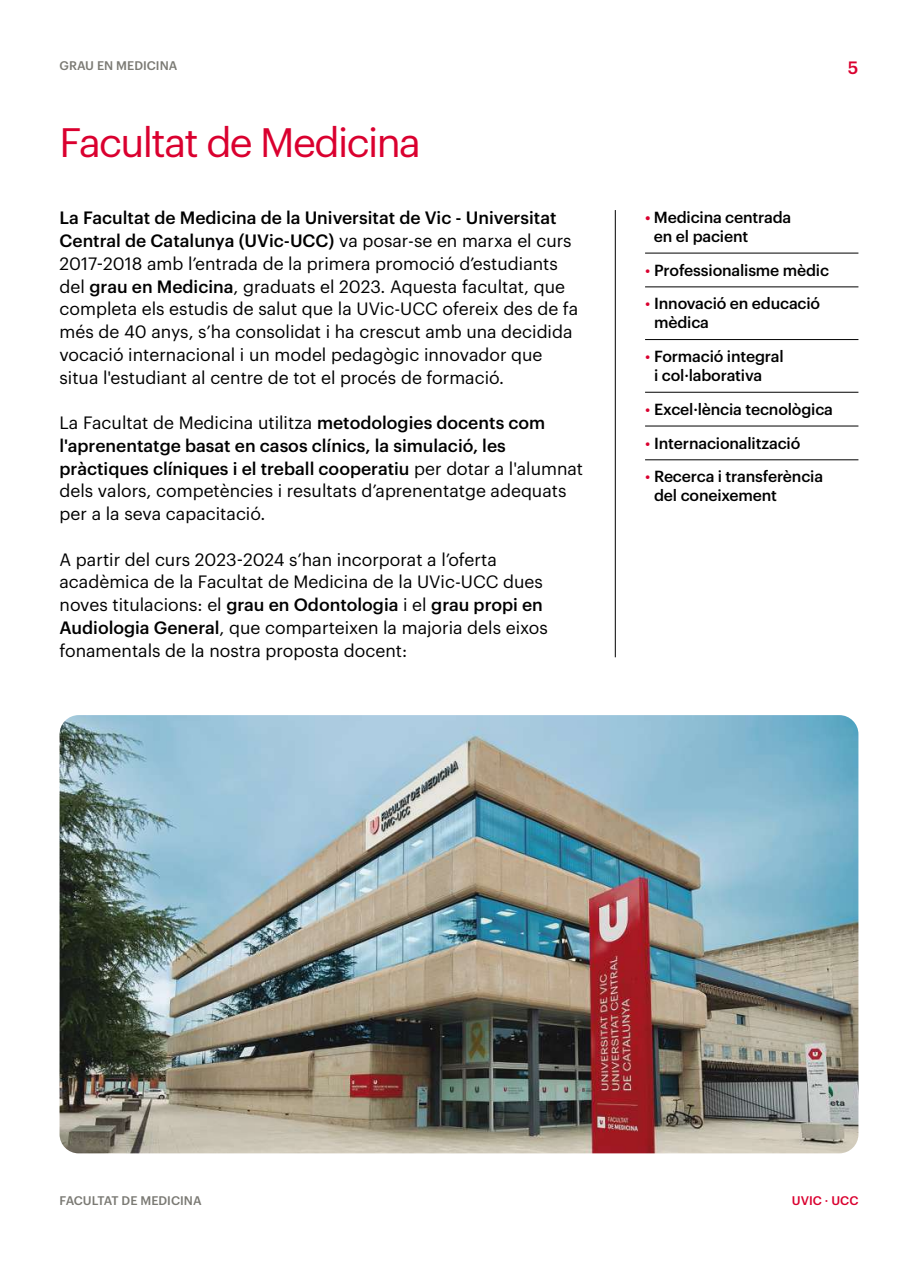
<style>
.page{position:relative;width:918px;height:1265px;background:#fff}
.page>*{position:absolute;margin:0;border:0;box-sizing:border-box;transform-origin:0 0}
.t1{font:40.25px "Graphik";letter-spacing:-.04em;color:#da002f}
.t2{font:17.5px/22.8px "Graphik";color:#000}
.t3{font:500 17.5px "Graphik";color:#da002f}
.t4{font:500 15.75px/18.9px "Graphik";letter-spacing:-.01em;color:#000}
.t5{font:500 12.25px "Graphik";color:#7b7a74}
.t6{font:500 12.25px "Graphik";color:#da002f}
.s1{font-weight:500}
.s2{color:#da002f}
.s3{font-weight:400;color:#da002f}
</style>
<div class="page">
<hr style="left:645px;top:253px;width:213px;height:1px;background:#000">
<hr style="left:645px;top:287px;width:213px;height:1px;background:#000">
<hr style="left:645px;top:339px;width:213px;height:1px;background:#000">
<hr style="left:645px;top:392px;width:213px;height:1px;background:#000">
<hr style="left:645px;top:426px;width:213px;height:1px;background:#000">
<hr style="left:645px;top:460px;width:213px;height:1px;background:#000">
<hr style="left:615px;top:210px;width:1px;height:447px;background:#000">
<img style="left:60px;top:715px;width:798px;height:438px">
<p class="t5" style="left:60px;top:56px;width:119px">GRAU EN MEDICINA</p>
<p class="t3" style="left:848px;top:54px;width:12px">5</p>
<h1 class="t1" style="left:60px;top:112px;width:363px">Facultat de Medicina</h1>
<p class="t2" style="left:60px;top:205px;width:520px"><span class="s1">La Facultat de Medicina de la Universitat de Vic - Universitat Central de Catalunya (UVic-UCC)</span> va posar-se en marxa el curs 2017-2018 amb l’entrada de la primera promoció d’estudiants del <span class="s1">grau en Medicina</span>, graduats el 2023. Aquesta facultat, que completa els estudis de salut que la UVic-UCC ofereix des de fa més de 40 anys, s’ha consolidat i ha crescut amb una decidida vocació internacional i un model pedagògic innovador que situa l'estudiant al centre de tot el procés de formació.</p>
<p class="t2" style="left:60px;top:410px;width:525px">La Facultat de Medicina utilitza <span class="s1">metodologies docents com l'aprenentatge basat en casos clínics, la simulació, les pràctiques clíniques i el treball cooperatiu</span> per dotar a l'alumnat dels valors, competències i resultats d’aprenentatge adequats per a la seva capacitació.</p>
<p class="t2" style="left:60px;top:546px;width:490px">A partir del curs 2023-2024 s’han incorporat a l’oferta acadèmica de la Facultat de Medicina de la UVic-UCC dues noves titulacions: el <span class="s1">grau en Odontologia</span> i el <span class="s1">grau propi en Audiologia General</span>, que comparteixen la majoria dels eixos fonamentals de la nostra proposta docent:</p>
<p class="t4" style="left:654px;top:206px;width:139px;text-indent:-9px"><span class="s2">•</span> Medicina centrada en el pacient</p>
<p class="t4" style="left:645px;top:259px;width:186px"><span class="s3">•</span> Professionalisme mèdic</p>
<p class="t4" style="left:654px;top:293px;width:168px;text-indent:-9px"><span class="s3">•</span> Innovació en educació mèdica</p>
<p class="t4" style="left:654px;top:346px;width:131px;text-indent:-9px"><span class="s3">•</span> Formació integral i col·laborativa</p>
<p class="t4" style="left:645px;top:398px;width:189px"><span class="s3">•</span> Excel·lència tecnològica</p>
<p class="t4" style="left:645px;top:432px;width:157px"><span class="s3">•</span> Internacionalització</p>
<p class="t4" style="left:654px;top:466px;width:170px;text-indent:-9px"><span class="s3">•</span> Recerca i transferència del coneixement</p>
<p class="t5" style="left:60px;top:1192px;width:144px">FACULTAT DE MEDICINA</p>
<p class="t6" style="left:792px;top:1191px;width:68px">UVIC · UCC</p>
</div>
